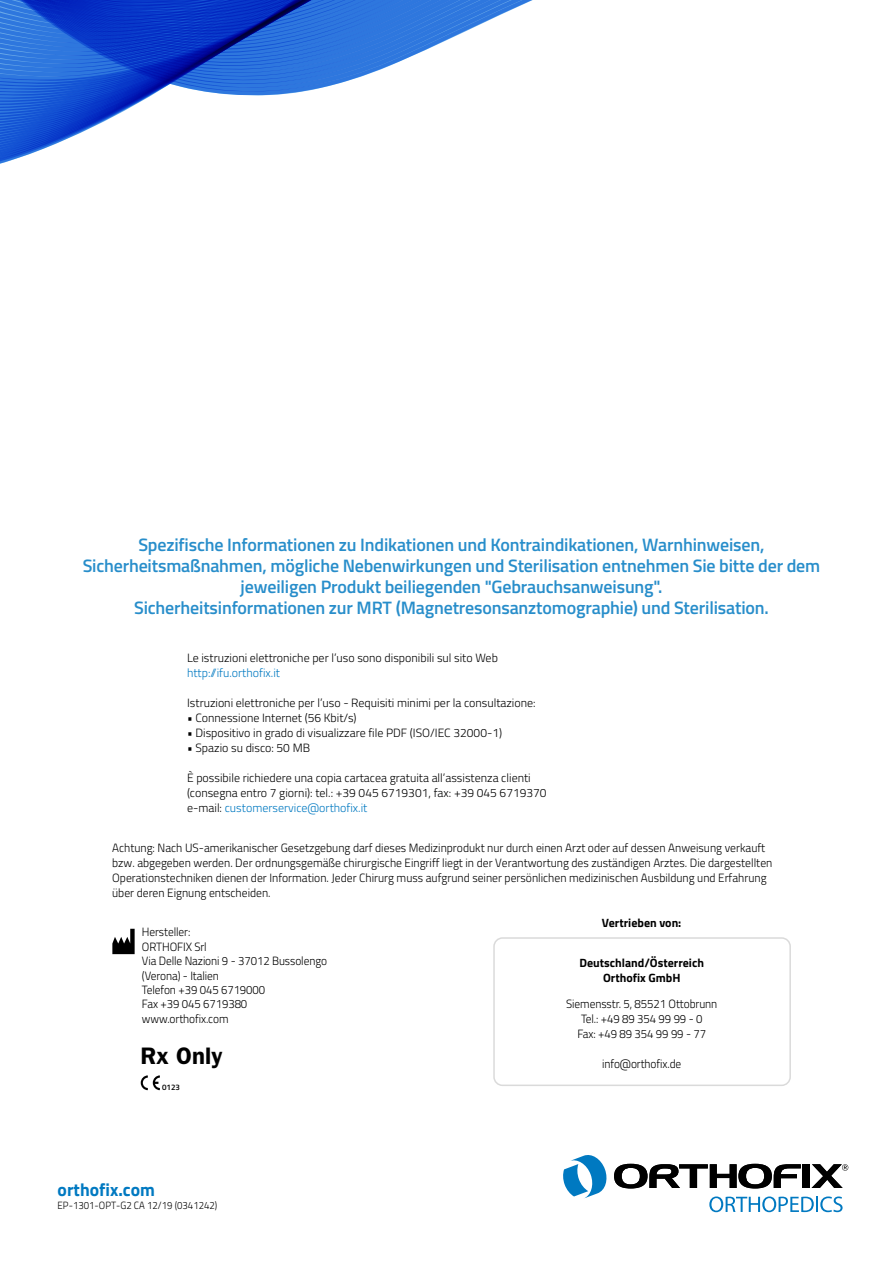
<style>
.page{position:relative;width:893px;height:1263px;background:#fff}
.page>*{position:absolute;margin:0;border:0;box-sizing:border-box;transform-origin:0 0}
.t1{font:600 24px "Franklin Gothic";color:#000}
.t2{font:600 18px/21px "Titillium";letter-spacing:-.01em;color:#0079c1;text-align:center}
.t3{font:700 18px "Titillium";color:#0079c1}
.t4{font:300 12px/15px "Titillium";color:#000}
.t5{font:300 12px/14.4px "Titillium";color:#000;scale:.95 1}
.t6{font:700 12px/15px "Titillium";color:#000;text-align:center}
.t7{font:300 12px "Titillium";color:#0079c1}
.t8{font:600 12px "Franklin Gothic";color:#000}
.t9{font:300 10.5px "Titillium";color:#000;scale:.92 1}
.t10{font:600 7.95px "Titillium";color:#000}
.s1{color:#0079c1}
</style>
<div class="page">
<svg style="left:141px;top:1075px;width:19px;height:15px"></svg>
<svg style="left:112px;top:929px;width:23px;height:25px"></svg>
<div style="left:493px;top:937px;width:298px;height:149px;border:2px solid #dadada;border-radius:9px"></div>
<svg style="left:563px;top:1155px;width:285px;height:57px"></svg>
<svg style="left:0;top:112px;width:122px;height:4px"></svg>
<svg style="left:0;top:0;width:533px;height:111px"></svg>
<p class="t2" style="left:83px;top:533px;width:739px">Spezifische Informationen zu Indikationen und Kontraindikationen, Warnhinweisen, Sicherheitsmaßnahmen, mögliche Nebenwirkungen und Sterilisation entnehmen Sie bitte der dem jeweiligen Produkt beiliegenden "Gebrauchsanweisung".<br>Sicherheitsinformationen zur MRT (Magnetresonsanztomographie) und Sterilisation.</p>
<p class="t4" style="left:187px;top:649px;width:312px">Le istruzioni elettroniche per l’uso sono disponibili sul sito Web</p>
<p class="t7" style="left:187px;top:664px;width:94px">http://ifu.orthofix.it</p>
<p class="t4" style="left:187px;top:694px;width:350px">Istruzioni elettroniche per l’uso - Requisiti minimi per la consultazione:</p>
<p class="t4" style="left:187px;top:709px;width:171px">• Connessione Internet (56 Kbit/s)</p>
<p class="t4" style="left:187px;top:724px;width:317px">• Dispositivo in grado di visualizzare file PDF (ISO/IEC 32000-1)</p>
<p class="t4" style="left:187px;top:739px;width:124px">• Spazio su disco: 50 MB</p>
<p class="t4" style="left:187px;top:769px;width:361px">È possibile richiedere una copia cartacea gratuita all’assistenza clienti (consegna entro 7 giorni): tel.: +39 045 6719301, fax: +39 045 6719370 e-mail: <span class="s1">customerservice@orthofix.it</span></p>
<p class="t4" style="left:112px;top:839px;width:662px">Achtung: Nach US-amerikanischer Gesetzgebung darf dieses Medizinprodukt nur durch einen Arzt oder auf dessen Anweisung verkauft bzw. abgegeben werden. Der ordnungsgemäße chirurgische Eingriff liegt in der Verantwortung des zuständigen Arztes. Die dargestellten Operationstechniken dienen der Information. Jeder Chirurg muss aufgrund seiner persönlichen medizinischen Ausbildung und Erfahrung über deren Eignung entscheiden.</p>
<p class="t5" style="left:142px;top:924px;width:196px">Hersteller:<br>ORTHOFIX Srl<br>Via Delle Nazioni 9 - 37012 Bussolengo (Verona) - Italien<br>Telefon +39 045 6719000<br>Fax +39 045 6719380 www.orthofix.com</p>
<p class="t8" style="left:150px;top:983px;width:43px">Rx Only</p>
<h1 class="t1" style="left:140px;top:1042px;width:84px">Rx Only</h1>
<p class="t10" style="left:162px;top:1081px;width:19px">0123</p>
<h2 class="t3" style="left:58px;top:1175px;width:99px">orthofix.com</h2>
<p class="t9" style="left:58px;top:1198px;width:175px">EP-1301-OPT-G2 CA 12/19 (0341242)</p>
<p class="t6" style="left:602px;top:915px;width:81px">Vertrieben von:</p>
<p class="t6" style="left:579px;top:955px;width:126px">Deutschland/Österreich<br>Orthofix GmbH</p>
<p class="t5" style="left:566px;top:995px;width:161px;line-height:15px;text-align:center">Siemensstr. 5, 85521 Ottobrunn<br>Tel.: +49 89 354 99 99 - 0<br>Fax: +49 89 354 99 99 - 77</p>
<p class="t5" style="left:602px;top:1056px;width:85px">info@orthofix.de</p>
</div>
